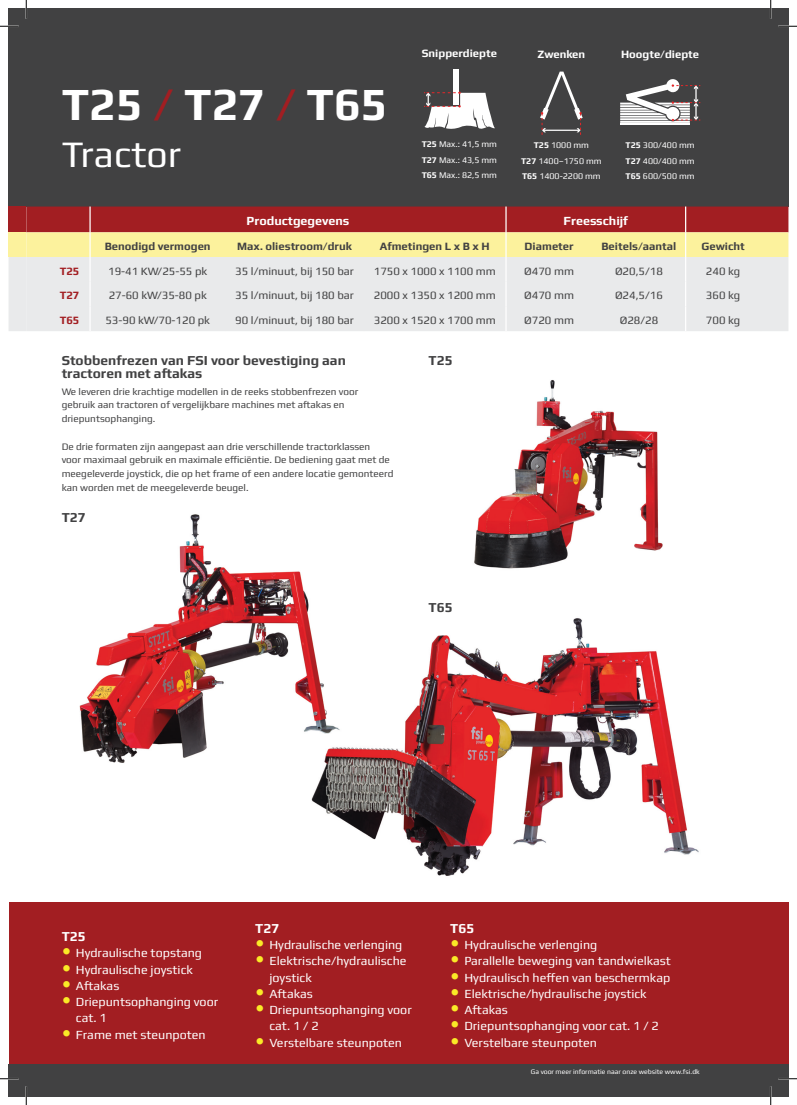
<style>
.page{position:relative;width:797px;height:1105px;background:#fff}
.page>*{position:absolute;margin:0;border:0;box-sizing:border-box;transform-origin:0 0}
.Produktnavn{font:700 46.25px "Play";color:#fff}
.Kategorinavn{font:37.5px "Play";color:#fff}
.Mellemrubrik_uden_br{font:700 13.75px/13.8px "Play";color:#414142}
.Keywords_heading{font:700 13.75px "Play";color:#fff}
.t1{font:12.5px/16.2px "Play";color:#fff}
.t2{font:700 12.5px "Play";color:#fff}
.t3{font:11.25px "Play";color:#414142}
.t4{font:700 11.25px "Play";color:#414142}
.Ikon_overskrift{font:700 11.25px "Play";color:#fff}
.t5{font:700 11.25px "Play";color:#a21e22}
.Brødtekst{font:10px/13.8px "Play";color:#414142}
.Ikon_værdi{font:8.75px "Play";color:#fff}
.t6{font:6.88px "Play";color:#fff}
.s1{color:#a21e22}
.s2{font-weight:700}
.s3{font-size:20px;color:#faea27}
</style>
<div class="page">
<div style="left:9px;top:9px;width:779px;height:198px;background:#414142"></div>
<div style="left:9px;top:1064px;width:779px;height:32px;background:#414142"></div>
<img style="left:311px;top:618px;width:388px;height:258px">
<img style="left:79px;top:514px;width:273px;height:250px">
<div style="left:9px;top:902px;width:779px;height:162px;background:#a21e22"></div>
<img style="left:474px;top:380px;width:189px;height:189px">
<svg style="left:9px;top:207px;width:779px;height:124px;background:#dec2b3"></svg>
<svg style="left:540px;top:72px;width:42px;height:63px"></svg>
<hr style="left:620px;top:123px;width:70px;height:2px;background:#fff">
<svg style="left:620px;top:79px;width:80px;height:44px"></svg>
<div style="left:453px;top:69px;width:6px;height:36px;background:#fff"></div>
<svg style="left:424px;top:92px;width:71px;height:37px"></svg>
<svg style="left:0;top:25px;width:19px;height:2px"></svg>
<svg style="left:778px;top:25px;width:19px;height:2px"></svg>
<svg style="left:25px;top:0;width:2px;height:19px"></svg>
<svg style="left:25px;top:1086px;width:2px;height:19px"></svg>
<p class="Produktnavn" style="left:62px;top:77px;width:327px">T25 <span class="s1">/</span> T27 <span class="s1">/</span> T65</p>
<p class="Kategorinavn" style="left:62px;top:132px;width:121px">Tractor</p>
<p class="Ikon_overskrift" style="left:422px;top:47px;width:77px">Snipperdiepte</p>
<p class="Ikon_overskrift" style="left:537px;top:48px;width:49px">Zwenken</p>
<p class="Ikon_overskrift" style="left:621px;top:48px;width:80px">Hoogte/diepte</p>
<p class="Ikon_værdi" style="left:421px;top:139px;width:77px"><span class="s2">T25</span> Max.: 41,5 mm</p>
<p class="Ikon_værdi" style="left:421px;top:154px;width:77px"><span class="s2">T27</span> Max.: 43,5 mm</p>
<p class="Ikon_værdi" style="left:421px;top:170px;width:77px"><span class="s2">T65</span> Max.: 82,5 mm</p>
<p class="Ikon_værdi" style="left:533px;top:140px;width:57px"><span class="s2">T25</span> 1000 mm</p>
<p class="Ikon_værdi" style="left:521px;top:155px;width:82px"><span class="s2">T27</span> 1400–1750 mm</p>
<p class="Ikon_værdi" style="left:522px;top:171px;width:80px"><span class="s2">T65</span> 1400-2200 mm</p>
<p class="Ikon_værdi" style="left:625px;top:140px;width:71px"><span class="s2">T25</span> 300/400 mm</p>
<p class="Ikon_værdi" style="left:625px;top:155px;width:71px"><span class="s2">T27</span> 400/400 mm</p>
<p class="Ikon_værdi" style="left:625px;top:171px;width:71px"><span class="s2">T65</span> 600/500 mm</p>
<p class="t2" style="left:247px;top:214px;width:104px">Productgegevens</p>
<p class="t2" style="left:563px;top:214px;width:66px">Freesschijf</p>
<p class="t4" style="left:105px;top:239px;width:107px">Benodigd vermogen</p>
<p class="t4" style="left:237px;top:239px;width:116px">Max. oliestroom/druk</p>
<p class="t4" style="left:380px;top:239px;width:111px">Afmetingen L x B x H</p>
<p class="t4" style="left:524px;top:239px;width:50px">Diameter</p>
<p class="t4" style="left:601px;top:239px;width:76px">Beitels/aantal</p>
<p class="t4" style="left:701px;top:239px;width:45px">Gewicht</p>
<p class="t5" style="left:60px;top:264px;width:21px">T25</p>
<p class="t3" style="left:108px;top:264px;width:101px">19-41 KW/25-55 pk</p>
<p class="t3" style="left:235px;top:264px;width:120px">35 l/minuut, bij 150 bar</p>
<p class="t3" style="left:374px;top:264px;width:124px">1750 x 1000 x 1100 mm</p>
<p class="t3" style="left:524px;top:264px;width:51px">Ø470 mm</p>
<p class="t3" style="left:615px;top:264px;width:49px">Ø20,5/18</p>
<p class="t3" style="left:706px;top:264px;width:36px">240 kg</p>
<p class="t5" style="left:60px;top:289px;width:21px">T27</p>
<p class="t3" style="left:109px;top:289px;width:100px">27-60 kW/35-80 pk</p>
<p class="t3" style="left:235px;top:289px;width:120px">35 l/minuut, bij 180 bar</p>
<p class="t3" style="left:374px;top:289px;width:124px">2000 x 1350 x 1200 mm</p>
<p class="t3" style="left:524px;top:289px;width:51px">Ø470 mm</p>
<p class="t3" style="left:615px;top:289px;width:49px">Ø24,5/16</p>
<p class="t3" style="left:706px;top:289px;width:36px">360 kg</p>
<p class="t5" style="left:60px;top:314px;width:21px">T65</p>
<p class="t3" style="left:105px;top:314px;width:106px">53-90 kW/70-120 pk</p>
<p class="t3" style="left:235px;top:314px;width:120px">90 l/minuut, bij 180 bar</p>
<p class="t3" style="left:374px;top:314px;width:124px">3200 x 1520 x 1700 mm</p>
<p class="t3" style="left:524px;top:314px;width:51px">Ø720 mm</p>
<p class="t3" style="left:619px;top:314px;width:40px">Ø28/28</p>
<p class="t3" style="left:706px;top:314px;width:36px">700 kg</p>
<p class="Mellemrubrik_uden_br" style="left:62px;top:353px;width:286px">Stobbenfrezen van FSI voor bevestiging aan tractoren met aftakas</p>
<p class="Brødtekst" style="left:62px;top:384px;width:298px">We leveren drie krachtige modellen in de reeks stobbenfrezen voor gebruik aan tractoren of vergelijkbare machines met aftakas en driepuntsophanging.</p>
<p class="Brødtekst" style="left:62px;top:439px;width:333px">De drie formaten zijn aangepast aan drie verschillende tractorklassen<br>voor maximaal gebruik en maximale efficiëntie. De bediening gaat met de meegeleverde joystick, die op het frame of een andere locatie gemonteerd kan worden met de meegeleverde beugel.</p>
<p class="Mellemrubrik_uden_br" style="left:62px;top:510px;width:26px">T27</p>
<p class="Mellemrubrik_uden_br" style="left:428px;top:353px;width:26px">T25</p>
<p class="Mellemrubrik_uden_br" style="left:428px;top:600px;width:26px">T65</p>
<p class="Keywords_heading" style="left:62px;top:928px;width:26px">T25</p>
<p class="t1" style="left:62px;top:945px;width:142px"><span class="s3">•</span> Hydraulische topstang</p>
<p class="t1" style="left:62px;top:961px;width:133px"><span class="s3">•</span> Hydraulische joystick</p>
<p class="t1" style="left:62px;top:977px;width:59px"><span class="s3">•</span> Aftakas</p>
<p class="t1" style="left:76px;top:993px;width:144px;text-indent:-14px"><span class="s3">•</span> Driepuntsophanging voor cat. 1</p>
<p class="t1" style="left:62px;top:1026px;width:145px"><span class="s3">•</span> Frame met steunpoten</p>
<p class="Keywords_heading" style="left:255px;top:920px;width:26px">T27</p>
<p class="t1" style="left:255px;top:936px;width:149px"><span class="s3">•</span> Hydraulische verlenging</p>
<p class="t1" style="left:269px;top:953px;width:139px;text-indent:-14px"><span class="s3">•</span> Elektrische/hydraulische joystick</p>
<p class="t1" style="left:255px;top:985px;width:59px"><span class="s3">•</span> Aftakas</p>
<p class="t1" style="left:269px;top:1001px;width:144px;text-indent:-14px"><span class="s3">•</span> Driepuntsophanging voor cat. 1 / 2</p>
<p class="t1" style="left:255px;top:1034px;width:148px"><span class="s3">•</span> Verstelbare steunpoten</p>
<p class="Keywords_heading" style="left:450px;top:920px;width:26px">T65</p>
<p class="t1" style="left:450px;top:936px;width:149px"><span class="s3">•</span> Hydraulische verlenging</p>
<p class="t1" style="left:450px;top:953px;width:222px"><span class="s3">•</span> Parallelle beweging van tandwielkast</p>
<p class="t1" style="left:450px;top:969px;width:221px"><span class="s3">•</span> Hydraulisch heffen van beschermkap</p>
<p class="t1" style="left:450px;top:985px;width:198px"><span class="s3">•</span> Elektrische/hydraulische joystick</p>
<p class="t1" style="left:450px;top:1001px;width:59px"><span class="s3">•</span> Aftakas</p>
<p class="t1" style="left:450px;top:1018px;width:210px"><span class="s3">•</span> Driepuntsophanging voor cat. 1 / 2</p>
<p class="t1" style="left:450px;top:1034px;width:148px"><span class="s3">•</span> Verstelbare steunpoten</p>
<p class="t6" style="left:531px;top:1067px;width:170px">Ga voor meer informatie naar onze website www.fsi.dk</p>
</div>
